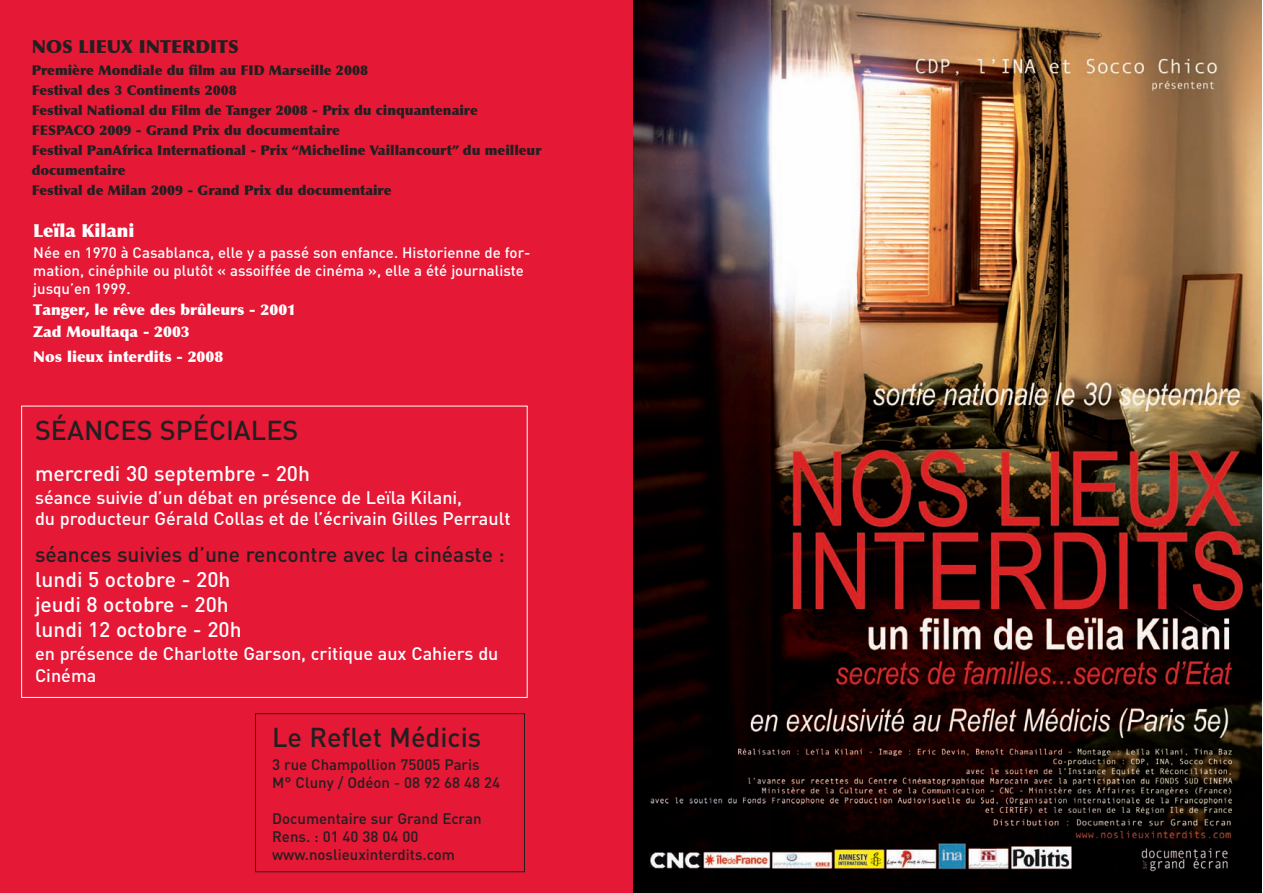
<style>
.page{position:relative;width:1263px;height:893px;background:#fff}
.page>*{position:absolute;margin:0;border:0;box-sizing:border-box;transform-origin:0 0}
.t1{font:500 27px "DIN";color:#231f20}
.t2{font:500 21px/25.2px "DIN";color:#fff}
.t3{font:500 21px "DIN";color:#231f20}
.t4{font:500 18px/21.6px "DIN";color:#fff}
.t5{font:900 18px "Optima";color:#231f20}
.t6{font:900 18px "Optima";color:#fff}
.t7{font:500 15px/18px "DIN";color:#fff}
.t8{font:500 15px/18px "DIN";color:#231f20}
.t9{font:900 15px/22px "Optima";color:#fff}
.t10{font:900 13.5px/19.8px "Optima";color:#231f20}
</style>
<div class="page">
<div style="left:0;top:0;width:634px;height:893px;background:#e51836"></div>
<img style="left:633px;top:0;width:629px;height:893px">
<div style="left:21px;top:406px;width:507px;height:292px;border:1px solid #fff"></div>
<div style="left:255px;top:713px;width:270px;height:159px;border:1px solid #231f20"></div>
<h3 class="t5" style="left:32px;top:36px;width:208px">NOS LIEUX INTERDITS</h3>
<p class="t10" style="left:32px;top:61px;width:511px">Première Mondiale du film au FID Marseille 2008<br>Festival des 3 Continents 2008<br>Festival National du Film de Tanger 2008 - Prix du cinquantenaire FESPACO 2009 - Grand Prix du documentaire<br>Festival PanAfrica International - Prix “Micheline Vaillancourt” du meilleur documentaire<br>Festival de Milan 2009 - Grand Prix du documentaire</p>
<h3 class="t6" style="left:33px;top:220px;width:103px">Leïla Kilani</h3>
<p class="t7" style="left:33px;top:244px;width:499px">Née en 1970 à Casablanca, elle y a passé son enfance. Historienne de for&shy;mation, cinéphile ou plutôt « assoiffée de cinéma », elle a été journaliste jusqu’en 1999.</p>
<p class="t9" style="left:33px;top:299px;width:264px">Tanger, le rêve des brûleurs - 2001<br>Zad Moultaqa - 2003</p>
<p class="t9" style="left:33px;top:346px;width:192px">Nos lieux interdits - 2008</p>
<h1 class="t1" style="left:35px;top:415px;width:265px">SÉANCES SPÉCIALES</h1>
<h2 class="t2" style="left:35px;top:461px;width:276px">mercredi 30 septembre - 20h</h2>
<h3 class="t4" style="left:35px;top:487px;width:477px">séance suivie d’un débat en présence de Leïla Kilani,<br>du producteur Gérald Collas et de l’écrivain Gilles Perrault</h3>
<h2 class="t3" style="left:35px;top:542px;width:471px">séances suivies d’une rencontre avec la cinéaste :</h2>
<h2 class="t2" style="left:35px;top:567px;width:208px">lundi 5 octobre - 20h jeudi 8 octobre - 20h lundi 12 octobre - 20h</h2>
<h3 class="t4" style="left:35px;top:643px;width:465px">en présence de Charlotte Garson, critique aux Cahiers du<br>Cinéma</h3>
<h1 class="t1" style="left:272px;top:722px;width:211px">Le Reflet Médicis</h1>
<p class="t8" style="left:272px;top:755px;width:229px">3 rue Champollion 75005 Paris<br>M° Cluny / Odéon - 08 92 68 48 24</p>
<p class="t8" style="left:272px;top:809px;width:211px">Documentaire sur Grand Ecran<br>Rens. : 01 40 38 04 00 www.noslieuxinterdits.com</p>
</div>
